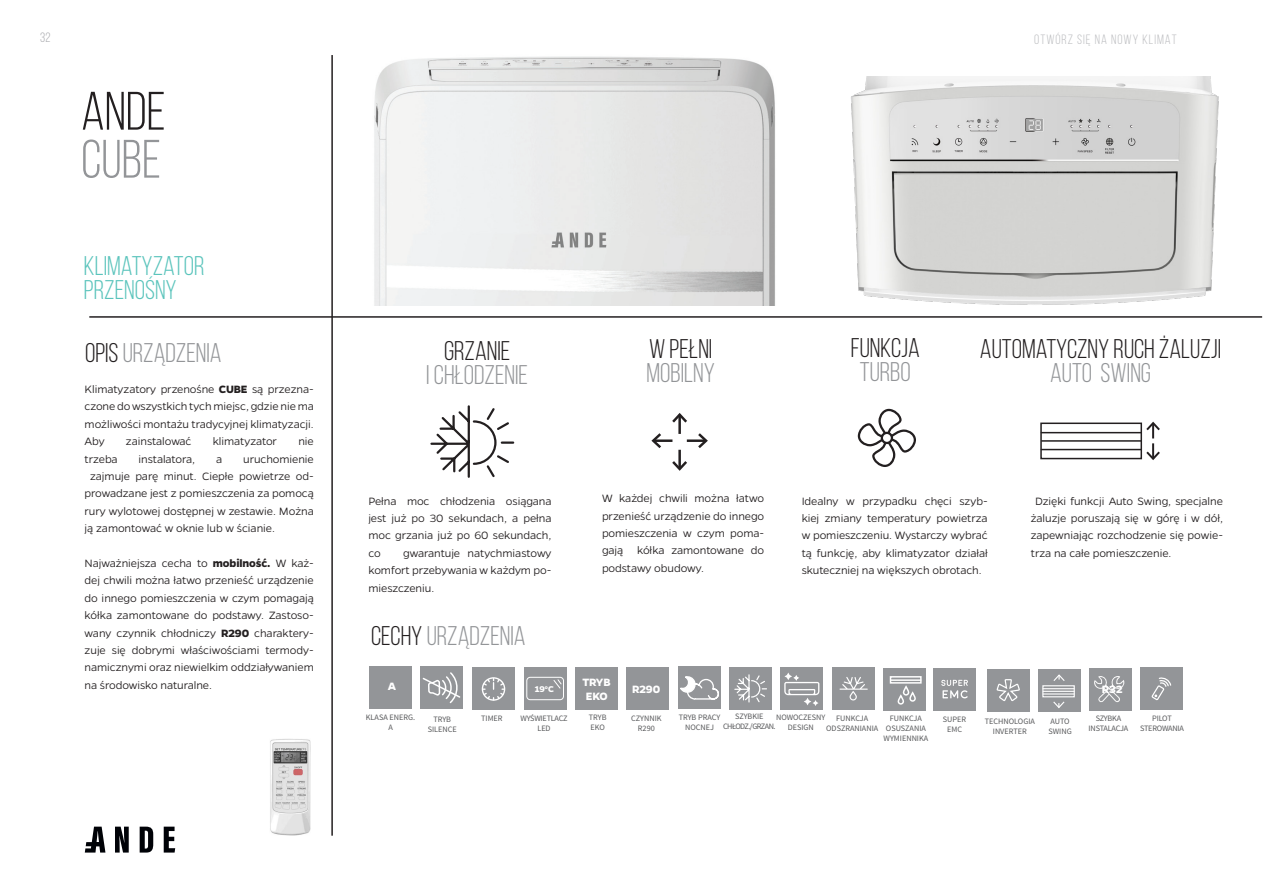
<style>
.page{position:relative;width:1263px;height:893px;background:#fff}
.page>*{position:absolute;margin:0;border:0;box-sizing:border-box;transform-origin:0 0}
.t1{font:54px/48px "Bebas Neue";color:#231f20}
.t2{font:27px/24px "Bebas Neue";color:#939598;text-align:center}
.t3{font:27px/24px "Bebas Neue";color:#231f20;text-align:center}
.t4{font:27px/24px "Bebas Neue";color:#5bc4bc}
.t5{font:13.5px "Bebas Neue";letter-spacing:.075em;color:#bcbdc0}
.t6{font:13.5px "Bebas Neue";color:#a8a9ad}
.Styl_akapitowy_1{font:300 12px/17.4px "Gentona";letter-spacing:-.01em;color:#231f20;text-align:justify}
.t7{font:700 12px/14.4px "Gentona";letter-spacing:-.01em;color:#fff}
.t8{font:700 9.45px "Gentona";color:#fff}
.Regular_text{font:8.25px/9.9px "Source Sans Pro";color:#58595b;text-align:center}
.Regular_text-2{font:8.25px/9.9px "Source Sans Pro";letter-spacing:-.025em;color:#58595b;text-align:center}
.Regular_text-3{font:8.25px "Source Sans Pro";letter-spacing:-.065em;color:#58595b}
.s1{color:#939598}
.s2{color:#231f20}
.s3{font-weight:700}
</style>
<div class="page">
<svg style="left:85px;top:827px;width:20px;height:26px"></svg>
<svg style="left:115px;top:827px;width:14px;height:26px"></svg>
<svg style="left:140px;top:827px;width:13px;height:26px"></svg>
<svg style="left:164px;top:827px;width:11px;height:26px"></svg>
<hr style="left:89px;top:316px;width:1173px;height:2px;background:#231f20">
<hr style="left:331px;top:55px;width:2px;height:781px;background:#231f20">
<img style="left:270px;top:739px;width:41px;height:97px">
<img style="left:374px;top:56px;width:401px;height:250px">
<img style="left:832px;top:77px;width:431px;height:241px">
<svg style="left:430px;top:405px;width:85px;height:73px"></svg>
<svg style="left:858px;top:409px;width:58px;height:58px"></svg>
<hr style="left:1041px;top:449px;width:100px;height:1px;background:#231f20">
<div style="left:1040px;top:423px;width:102px;height:36px;border:2px solid #231f20"></div>
<hr style="left:1041px;top:432px;width:100px;height:1px;background:#231f20">
<hr style="left:1042px;top:440px;width:99px;height:2px;background:#231f20">
<svg style="left:1146px;top:421px;width:14px;height:39px"></svg>
<hr style="left:678px;top:415px;width:3px;height:19px;background:#231f20">
<svg style="left:672px;top:413px;width:15px;height:12px"></svg>
<hr style="left:678px;top:450px;width:3px;height:19px;background:#231f20">
<svg style="left:672px;top:458px;width:15px;height:13px"></svg>
<hr style="left:687px;top:439px;width:19px;height:3px;background:#231f20">
<svg style="left:695px;top:433px;width:13px;height:15px"></svg>
<hr style="left:653px;top:439px;width:19px;height:3px;background:#231f20">
<svg style="left:651px;top:433px;width:13px;height:15px"></svg>
<div style="left:420px;top:666px;width:43px;height:43px;background:#939598"></div>
<svg style="left:422px;top:672px;width:39px;height:32px"></svg>
<div style="left:369px;top:666px;width:43px;height:43px;background:#939598"></div>
<div style="left:472px;top:667px;width:43px;height:43px;background:#939598"></div>
<svg style="left:481px;top:677px;width:25px;height:24px"></svg>
<div style="left:524px;top:667px;width:43px;height:43px;background:#939598"></div>
<div style="left:526px;top:677px;width:38px;height:23px;border:1px solid #fff;border-radius:3px"></div>
<svg style="left:553px;top:679px;width:9px;height:10px"></svg>
<div style="left:1089px;top:668px;width:43px;height:43px;background:#939598"></div>
<svg style="left:1094px;top:676px;width:30px;height:27px"></svg>
<div style="left:1140px;top:667px;width:43px;height:43px;background:#939598"></div>
<svg style="left:1151px;top:677px;width:21px;height:24px"></svg>
<div style="left:678px;top:666px;width:43px;height:43px;background:#939598"></div>
<svg style="left:680px;top:676px;width:39px;height:24px"></svg>
<div style="left:729px;top:667px;width:43px;height:43px;background:#939598"></div>
<svg style="left:734px;top:674px;width:33px;height:29px"></svg>
<div style="left:780px;top:667px;width:43px;height:43px;background:#939598"></div>
<svg style="left:784px;top:672px;width:36px;height:34px"></svg>
<div style="left:832px;top:667px;width:43px;height:43px;background:#939598"></div>
<svg style="left:839px;top:677px;width:29px;height:24px"></svg>
<div style="left:883px;top:668px;width:43px;height:43px;background:#939598"></div>
<div style="left:933px;top:668px;width:43px;height:43px;background:#939598"></div>
<svg style="left:941px;top:680px;width:27px;height:18px"></svg>
<div style="left:987px;top:669px;width:43px;height:43px;background:#939598"></div>
<svg style="left:996px;top:679px;width:24px;height:22px"></svg>
<div style="left:1037px;top:669px;width:43px;height:43px;background:#939598"></div>
<hr style="left:1043px;top:693px;width:31px;height:2px;background:#fff">
<div style="left:1042px;top:685px;width:33px;height:12px;border:1px solid #fff"></div>
<hr style="left:1043px;top:688px;width:31px;height:1px;background:#fff">
<hr style="left:1043px;top:691px;width:31px;height:1px;background:#fff">
<svg style="left:1042px;top:674px;width:32px;height:12px"></svg>
<svg style="left:1053px;top:701px;width:12px;height:7px"></svg>
<div style="left:575px;top:666px;width:43px;height:43px;background:#939598"></div>
<div style="left:626px;top:667px;width:43px;height:43px;background:#939598"></div>
<hr style="left:890px;top:679px;width:31px;height:2px;background:#fff">
<div style="left:890px;top:676px;width:32px;height:8px;border:1px solid #fff"></div>
<svg style="left:897px;top:687px;width:19px;height:18px"></svg>
<p class="t6" style="left:40px;top:30px;width:12px">32</p>
<p class="t5" style="left:1034px;top:32px;width:144px">OTWÓRZ SIĘ NA NOWY KLIMAT</p>
<p class="t1" style="left:81px;top:87px;width:86px">ANDE<br><span class="s1">CUBE</span></p>
<p class="t4" style="left:84px;top:254px;width:122px">KLIMATYZATOR<br>PRZENOŚNY</p>
<p class="t2" style="left:85px;top:340px;width:138px"><span class="s2">OPIS</span> URZĄDZENIA</p>
<p class="Styl_akapitowy_1" style="left:85px;top:380px;width:231px">Klimatyzatory przenośne <span class="s3">CUBE</span> są przezna&shy;czone do wszystkich tych miejsc, gdzie nie ma możliwości montażu tradycyjnej klimatyzacji.<br>Aby</p>
<p class="Styl_akapitowy_1" style="left:126px;top:432px;width:67px">zainstalować</p>
<p class="Styl_akapitowy_1" style="left:213px;top:432px;width:66px">klimatyzator</p>
<p class="Styl_akapitowy_1" style="left:298px;top:432px;width:17px">nie</p>
<p class="Styl_akapitowy_1" style="left:85px;top:450px;width:34px">trzeba</p>
<p class="Styl_akapitowy_1" style="left:139px;top:450px;width:58px">instalatora,</p>
<p class="Styl_akapitowy_1" style="left:216px;top:450px;width:8px">a</p>
<p class="Styl_akapitowy_1" style="left:243px;top:450px;width:72px">uruchomienie</p>
<p class="Styl_akapitowy_1" style="left:90px;top:467px;width:225px">zajmuje parę minut. Ciepłe powietrze od-</p>
<p class="Styl_akapitowy_1" style="left:85px;top:485px;width:231px">prowadzane jest z pomieszczenia za pomocą</p>
<p class="Styl_akapitowy_1" style="left:85px;top:502px;width:231px">rury wylotowej dostępnej w zestawie. Można</p>
<p class="Styl_akapitowy_1" style="left:85px;top:519px;width:192px">ją zamontować w oknie lub w ścianie.</p>
<p class="Styl_akapitowy_1" style="left:85px;top:554px;width:231px">Najważniejsza cecha to <span class="s3">mobilność.</span> W każ&shy;dej chwili można łatwo przenieść urządzenie do innego pomieszczenia w czym pomagają kółka zamontowane do podstawy. Zastoso&shy;wany czynnik chłodniczy <span class="s3">R290</span> charaktery&shy;zuje się dobrymi właściwościami termody&shy;namicznymi oraz niewielkim oddziaływaniem na środowisko naturalne.</p>
<p class="t2" style="left:426px;top:339px;width:103px"><span class="s2">GRZANIE<br></span>I CHŁODZENIE</p>
<p class="t2" style="left:646px;top:337px;width:70px;text-align:left"><span class="s2">W PEŁNI<br></span>MOBILNY</p>
<p class="t3" style="left:980px;top:336px;width:243px">AUTOMATYCZNY RUCH ŻALUZJI<br><span class="s1">AUTO SWING</span></p>
<p class="t3" style="left:851px;top:336px;width:71px">FUNKCJA<br><span class="s1">TURBO</span></p>
<p class="Styl_akapitowy_1" style="left:368px;top:492px;width:185px">Pełna moc chłodzenia osiągana jest już po 30 sekundach, a pełna moc grzania już po 60 sekundach, co</p>
<p class="Styl_akapitowy_1" style="left:368px;top:544px;width:185px;text-indent:35px">gwarantuje natychmiastowy komfort przebywania w każdym po&shy;mieszczeniu.</p>
<p class="t2" style="left:371px;top:624px;width:156px"><span class="s2">CECHY</span> URZĄDZENIA</p>
<p class="Styl_akapitowy_1" style="left:602px;top:490px;width:164px">W każdej chwili można łatwo przenieść urządzenie do innego pomieszczenia w czym poma&shy;gają kółka zamontowane do podstawy obudowy.</p>
<p class="Styl_akapitowy_1" style="left:802px;top:492px;width:188px">Idealny w przypadku chęci szyb&shy;kiej zmiany temperatury powietrza w pomieszczeniu. Wystarczy wybrać tą funkcję, aby klimatyzator działał skuteczniej na większych obrotach.</p>
<p class="Styl_akapitowy_1" style="left:1031px;top:492px;width:194px;text-indent:4px">Dzięki funkcji Auto Swing, specjalne żaluzje poruszają się w górę i w dół, zapewniając rozchodzenie się powie&shy;trza na całe pomieszczenie.</p>
<p class="t7" style="left:388px;top:678px;width:10px">A</p>
<p class="Regular_text" style="left:366px;top:712px;width:51px">KLASA ENERG.<br>A</p>
<p class="Regular_text" style="left:428px;top:714px;width:31px">TRYB<br>SILENCE</p>
<p class="Regular_text" style="left:481px;top:713px;width:23px">TIMER</p>
<p class="t7" style="left:582px;top:675px;width:30px">TRYB<br>EKO</p>
<p class="t7" style="left:632px;top:682px;width:30px">R290</p>
<p class="Regular_text" style="left:589px;top:713px;width:19px;text-align:left">TRYB<br>EKO</p>
<p class="Regular_text" style="left:631px;top:714px;width:32px">CZYNNIK<br>R290</p>
<p class="t7" style="left:1102px;top:681px;width:22px">R32</p>
<p class="t8" style="left:535px;top:683px;width:20px">19<sup>o</sup>C</p>
<p class="Regular_text-2" style="left:520px;top:714px;width:49px">WYŚWIETLACZ<br>LED</p>
<p class="Regular_text-2" style="left:1089px;top:714px;width:41px">SZYBKA<br>INSTALACJA</p>
<p class="Regular_text-2" style="left:1140px;top:714px;width:45px">PILOT<br>STEROWANIA</p>
<p class="Regular_text" style="left:735px;top:712px;width:30px">SZYBKIE</p>
<p class="Regular_text-3" style="left:723px;top:721px;width:54px">CHŁODZ./GRZAN.</p>
<p class="Regular_text" style="left:776px;top:713px;width:51px">NOWOCZESNY<br>DESIGN</p>
<p class="Regular_text" style="left:826px;top:713px;width:54px">FUNKCJA<br>ODSZRANIANIA</p>
<p class="Regular_text" style="left:886px;top:714px;width:42px">FUNKCJA<br>OSUSZANIA</p>
<p class="Regular_text" style="left:884px;top:733px;width:46px">WYMIENNIKA</p>
<p class="Regular_text" style="left:679px;top:713px;width:43px">TRYB PRACY<br>NOCNEJ</p>
<p class="Regular_text" style="left:943px;top:714px;width:25px">SUPER<br>EMC</p>
<p class="Regular_text" style="left:985px;top:717px;width:52px">TECHNOLOGIA<br>INVERTER</p>
<p class="Regular_text" style="left:1048px;top:717px;width:25px;text-align:left">AUTO<br>SWING</p>
</div>
